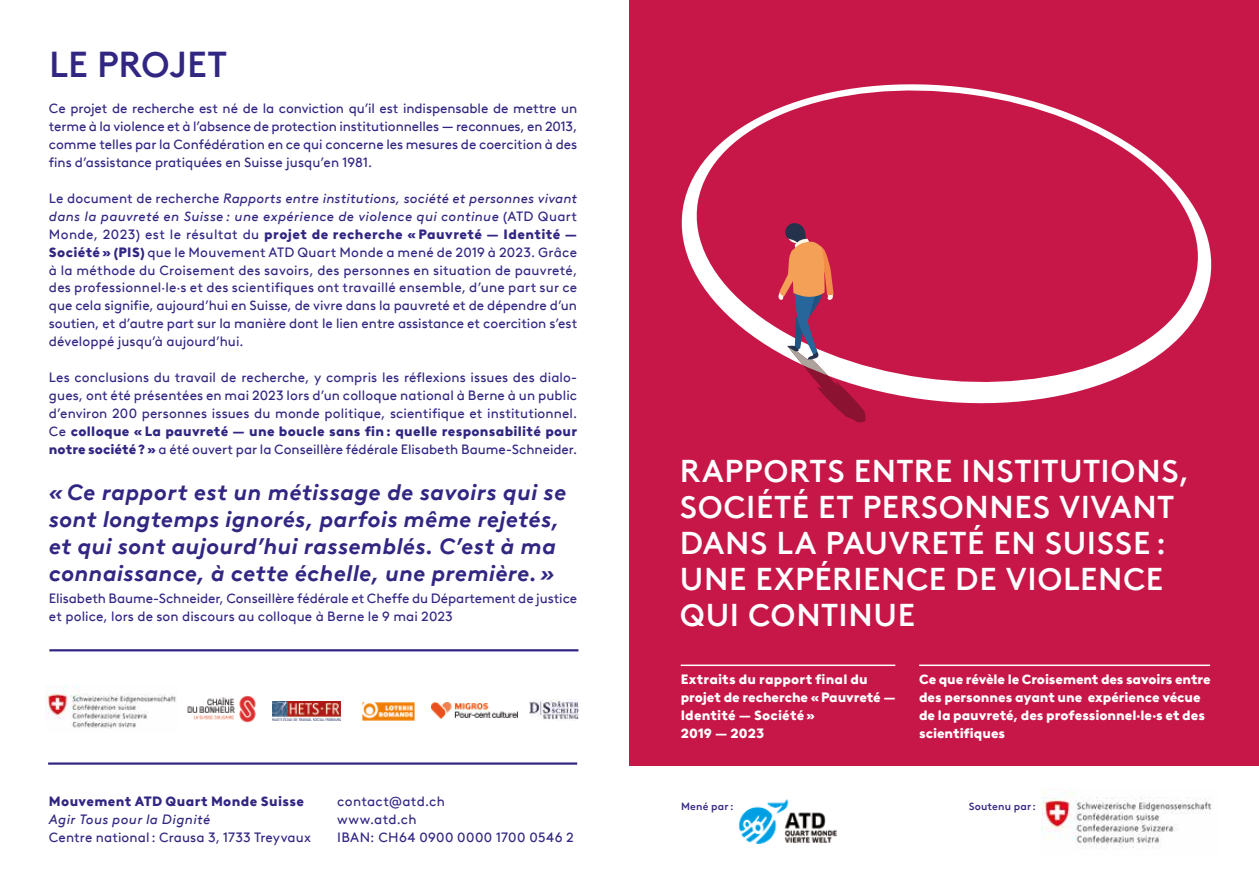
<style>
.page{position:relative;width:1259px;height:893px;background:#fff}
.page>*{position:absolute;margin:0;border:0;box-sizing:border-box;transform-origin:0 0}
.t1{font:500 36px "Brown LLTT";letter-spacing:-.005em;color:#312783}
.t2{font:500 31.5px/36px "Brown LLTT";letter-spacing:.02em;color:#fff}
.t3{font:italic 700 22.5px/27px "Brown LLTT";letter-spacing:.005em;color:#312783}
.t4{font:13.5px/18px "Brown LLTT";color:#312783;text-align:justify}
.t5{font:900 13.5px/18px "Brown LLTT";letter-spacing:-.005em;color:#fff}
.t6{font:13.5px/18px "Brown LLTT";letter-spacing:.025em;color:#312783}
.t7{font:900 13.5px "Brown LLTT";letter-spacing:.025em;color:#312783}
.t8{font:italic 13.5px "Brown LLTT";letter-spacing:.025em;color:#312783}
.t9{font:500 10.5px "Brown LLTT";letter-spacing:.02em;color:#312783}
.s1{font-style:italic}
.s2{font-weight:900}
</style>
<div class="page">
<hr style="left:48px;top:762px;width:529px;height:3px;background:#312783">
<img style="left:187px;top:695px;width:69px;height:28px">
<img style="left:530px;top:699px;width:48px;height:21px">
<img style="left:272px;top:701px;width:69px;height:20px">
<img style="left:362px;top:702px;width:53px;height:18px">
<img style="left:432px;top:702px;width:85px;height:16px">
<img style="left:45px;top:685px;width:132px;height:44px">
<hr style="left:49px;top:649px;width:529px;height:2px;background:#312783">
<div style="left:629px;top:0;width:630px;height:765px;background:#c71748"></div>
<svg style="left:681px;top:84px;width:531px;height:320px"></svg>
<svg style="left:778px;top:222px;width:88px;height:200px"></svg>
<hr style="left:919px;top:665px;width:291px;height:1px;background:#fff">
<hr style="left:680px;top:665px;width:215px;height:1px;background:#fff">
<img style="left:739px;top:799px;width:98px;height:46px">
<img style="left:1041px;top:791px;width:171px;height:57px">
<h1 class="t1" style="left:49px;top:36px;width:179px">LE PROJET</h1>
<p class="t4" style="left:49px;top:98px;width:530px">Ce projet de recherche est né de la conviction qu’il est indispensable de mettre un terme à la violence et à l’absence de protection institutionnelles — reconnues, en 2013, comme telles par la Confédération en ce qui concerne les mesures de coercition à des fins d’assistance pratiquées en Suisse jusqu’en 1981.</p>
<p class="t4" style="left:49px;top:188px;width:530px">Le document de recherche <span class="s1">Rapports entre institutions, société et personnes vivant dans la pauvreté en Suisse : une expérience de violence qui continue</span> (ATD Quart Monde, 2023) est le résultat du <span class="s2">projet de recherche « Pauvreté — Identité — Société » (PIS)</span> que le Mouvement ATD Quart Monde a mené de 2019 à 2023. Grâce à la méthode du Croisement des savoirs, des personnes en situation de pauvreté, des professionnel·le·s et des scientifiques ont travaillé ensemble, d’une part sur ce que cela signifie, aujourd’hui en Suisse, de vivre dans la pauvreté et de dépendre d’un soutien, et d’autre part sur la manière dont le lien entre assistance et coercition s’est développé jusqu’à aujourd’hui.</p>
<p class="t4" style="left:49px;top:368px;width:530px">Les conclusions du travail de recherche, y compris les réflexions issues des dialo&shy;gues, ont été présentées en mai 2023 lors d’un colloque national à Berne à un public d’environ 200 personnes issues du monde politique, scientifique et institutionnel.<br>Ce <span class="s2">colloque « La pauvreté — une boucle sans fin : quelle responsabilité pour notre société ? »</span> a été ouvert par la Conseillère fédérale Elisabeth Baume-Schneider.</p>
<h3 class="t3" style="left:49px;top:476px;width:519px">« Ce rapport est un métissage de savoirs qui se sont longtemps ignorés, parfois même rejetés, et qui sont aujourd’hui rassemblés. C’est à ma connaissance, à cette échelle, une première. »</h3>
<p class="t4" style="left:49px;top:588px;width:530px">Elisabeth Baume-Schneider, Conseillère fédérale et Cheffe du Département de justice et police, lors de son discours au colloque à Berne le 9 mai 2023</p>
<p class="t7" style="left:49px;top:790px;width:257px">Mouvement ATD Quart Monde Suisse</p>
<p class="t8" style="left:49px;top:809px;width:163px">Agir Tous pour la Dignité</p>
<p class="t4" style="left:49px;top:827px;width:263px">Centre national : Crausa 3, 1733 Treyvaux</p>
<p class="t6" style="left:337px;top:791px;width:238px">contact@atd.ch<br>www.atd.ch<br>IBAN: CH64 0900 0000 1700 0546 2</p>
<h2 class="t2" style="left:680px;top:450px;width:511px">RAPPORTS ENTRE INSTITUTIONS,<br>SOCIÉTÉ ET PERSONNES VIVANT<br>DANS LA PAUVRETÉ EN SUISSE :<br>UNE EXPÉRIENCE DE VIOLENCE<br>QUI CONTINUE</h2>
<p class="t5" style="left:680px;top:669px;width:216px">Extraits du rapport final du projet de recherche « Pauvreté —<br>Identité — Société »<br>2019 — 2023</p>
<p class="t5" style="left:919px;top:669px;width:293px">Ce que révèle le Croisement des savoirs entre des personnes ayant une expérience vécue de la pauvreté, des professionnel·le·s et des scientifiques</p>
<p class="t9" style="left:681px;top:798px;width:54px">Mené par :</p>
<p class="t9" style="left:968px;top:798px;width:69px">Soutenu par :</p>
</div>
